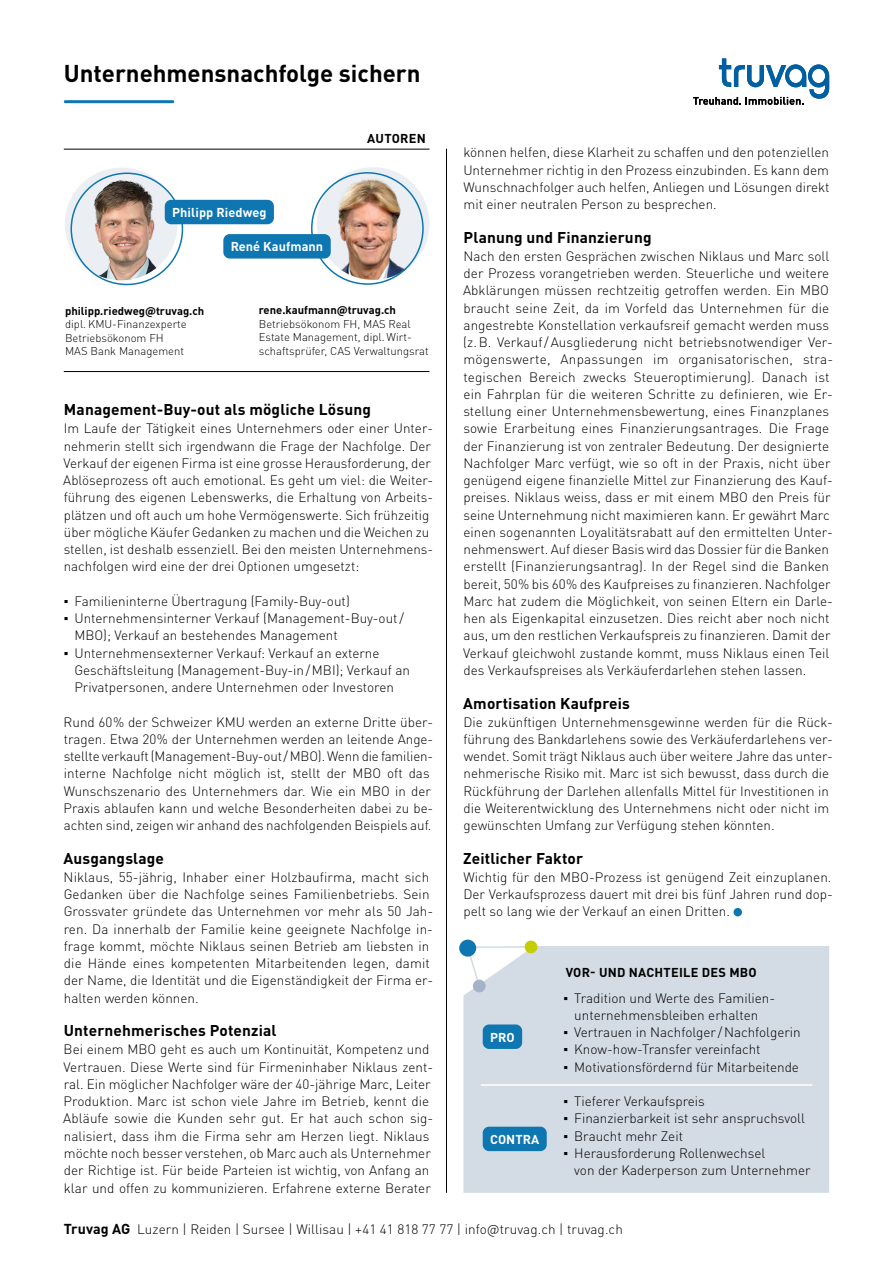
<style>
.page{position:relative;width:893px;height:1263px;background:#fff}
.page>*{position:absolute;margin:0;border:0;box-sizing:border-box;transform-origin:0 0}
.t1{font:700 24px "DIN Pro";color:#000}
.t2{font:700 15.45px "DIN Pro";letter-spacing:.01em;color:#000}
.t3{font:300 13.5px/17.2px "DIN Pro";color:#000}
.t4{font:700 12.75px "DIN Pro";letter-spacing:.005em;color:#fff}
.t5{font:700 12.75px "DIN Pro";letter-spacing:.02em;color:#000}
.t6{font:300 11.25px/13.5px "DIN Pro";color:#000}
.t7{font:700 11.25px "DIN Pro";color:#000}
.s1{font-family:"Arial";font-weight:400}
.s2{font-weight:700;font-size:14.25px}
</style>
<div class="page">
<div style="left:463px;top:946px;width:366px;height:247px;background:#d3dbe5"></div>
<svg style="left:466px;top:945px;width:71px;height:43px"></svg>
<div style="left:525px;top:940px;width:12px;height:13px;background:#c5cc00;border-radius:50%"></div>
<div style="left:473px;top:979px;width:13px;height:13px;background:#a4b3c6;border-radius:50%"></div>
<div style="left:459px;top:940px;width:17px;height:17px;background:#0e76b0;border-radius:50%"></div>
<hr style="left:446px;top:149px;width:1px;height:1044px;background:#000">
<hr style="left:65px;top:100px;width:108px;height:3px;background:#0e76b0">
<img style="left:317px;top:167px;width:112px;height:113px;border-radius:56px">
<div style="left:311px;top:172px;width:113px;height:113px;border:2px solid #0e76b0;border-radius:50%"></div>
<div style="left:223px;top:234px;width:108px;height:25px;background:#0e76b0;border-radius:6px"></div>
<hr style="left:64px;top:149px;width:365px;height:1px;background:#000">
<hr style="left:64px;top:371px;width:365px;height:1px;background:#000">
<hr style="left:481px;top:1084px;width:331px;height:2px;background:#fff">
<div style="left:483px;top:1024px;width:39px;height:25px;background:#0e76b0;border-radius:6px"></div>
<div style="left:483px;top:1127px;width:64px;height:24px;background:#0e76b0;border-radius:6px"></div>
<div style="left:733px;top:908px;width:9px;height:8px;background:#0e76b0;border-radius:50%"></div>
<img style="left:65px;top:170px;width:113px;height:110px">
<div style="left:71px;top:173px;width:112px;height:112px;border:2px solid #0e76b0;border-radius:50%"></div>
<div style="left:165px;top:200px;width:109px;height:24px;background:#0e76b0;border-radius:6px"></div>
<svg style="left:693px;top:58px;width:136px;height:47px"></svg>
<h1 class="t1" style="left:64px;top:53px;width:358px">Unternehmensnachfolge sichern</h1>
<p class="t4" style="left:172px;top:202px;width:96px">Philipp Riedweg</p>
<p class="t4" style="left:231px;top:236px;width:94px">René Kaufmann</p>
<p class="t5" style="left:367px;top:128px;width:60px">AUTOREN</p>
<p class="t7" style="left:65px;top:301px;width:141px">philipp.riedweg@truvag.ch</p>
<p class="t6" style="left:65px;top:316px;width:123px">dipl. KMU-Finanzexperte<br>Betriebsökonom FH<br>MAS Bank Management</p>
<p class="t7" style="left:259px;top:301px;width:139px">rene.kaufmann@truvag.ch</p>
<p class="t6" style="left:259px;top:316px;width:171px">Betriebsökonom FH, MAS Real<br>Estate Management, dipl. Wirt&shy;schaftsprüfer, CAS Verwaltungsrat</p>
<p class="t2" style="left:64px;top:397px;width:308px">Management-Buy-out als mögliche Lösung</p>
<p class="t3" style="left:63px;top:419px;width:371px">Im Laufe der Tätigkeit eines Unternehmers oder einer Unter&shy;nehmerin stellt sich irgendwann die Frage der Nachfolge. Der Verkauf der eigenen Firma ist eine grosse Herausforderung, der Ablöseprozess oft auch emotional. Es geht um viel: die Weiter&shy;führung des eigenen Lebenswerks, die Erhaltung von Arbeits&shy;plätzen und oft auch um hohe Vermögenswerte. Sich frühzeitig über mögliche Käufer Gedanken zu machen und die Weichen zu stellen, ist deshalb essenziell. Bei den meisten Unternehmens&shy;nachfolgen wird eine der drei Optionen umgesetzt:</p>
<p class="t3" style="left:64px;top:591px;width:288px"><span class="s1">▪</span> Familieninterne Übertragung (Family-Buy-out)</p>
<p class="t3" style="left:74px;top:608px;width:331px;text-indent:-11px"><span class="s1">▪</span> Unternehmensinterner Verkauf (Management-Buy-out/<br>MBO); Verkauf an bestehendes Management</p>
<p class="t3" style="left:74px;top:643px;width:337px;text-indent:-11px"><span class="s1">▪</span> Unternehmensexterner Verkauf: Verkauf an externe<br>Geschäftsleitung (Management-Buy-in/MBI); Verkauf an<br>Privatpersonen, andere Unternehmen oder Investoren</p>
<p class="t3" style="left:64px;top:712px;width:371px">Rund 60% der Schweizer KMU werden an externe Dritte über&shy;tragen. Etwa 20% der Unternehmen werden an leitende Ange&shy;stellte verkauft (Management-Buy-out/MBO). Wenn die familien&shy;interne Nachfolge nicht möglich ist, stellt der MBO oft das Wunschszenario des Unternehmers dar. Wie ein MBO in der Praxis ablaufen kann und welche Besonderheiten dabei zu be&shy;achten sind, zeigen wir anhand des nachfolgenden Beispiels auf.</p>
<p class="t2" style="left:64px;top:845px;width:102px">Ausgangslage</p>
<p class="t3" style="left:64px;top:867px;width:371px">Niklaus, 55-jährig, Inhaber einer Holzbaufirma, macht sich Gedanken über die Nachfolge seines Familienbetriebs. Sein Grossvater gründete das Unternehmen vor mehr als 50 Jah&shy;ren. Da innerhalb der Familie keine geeignete Nachfolge in&shy;frage kommt, möchte Niklaus seinen Betrieb am liebsten in die Hände eines kompetenten Mitarbeitenden legen, damit der Name, die Identität und die Eigenständigkeit der Firma er&shy;halten werden können.</p>
<p class="t2" style="left:64px;top:1018px;width:214px">Unternehmerisches Potenzial</p>
<p class="t3" style="left:63px;top:1040px;width:372px">Bei einem MBO geht es auch um Kontinuität, Kompetenz und Vertrauen. Diese Werte sind für Firmeninhaber Niklaus zent&shy;ral. Ein möglicher Nachfolger wäre der 40-jährige Marc, Leiter Produktion. Marc ist schon viele Jahre im Betrieb, kennt die Abläufe sowie die Kunden sehr gut. Er hat auch schon sig&shy;nalisiert, dass ihm die Firma sehr am Herzen liegt. Niklaus möchte noch besser verstehen, ob Marc auch als Unternehmer der Richtige ist. Für beide Parteien ist wichtig, von Anfang an klar und offen zu kommunizieren. Erfahrene externe Berater</p>
<p class="t3" style="left:463px;top:143px;width:368px;text-align:justify">können helfen, diese Klarheit zu schaffen und den potenziellen Unternehmer richtig in den Prozess einzubinden. Es kann dem Wunschnachfolger auch helfen, Anliegen und Lösungen direkt mit einer neutralen Person zu besprechen.</p>
<p class="t2" style="left:464px;top:224px;width:189px">Planung und Finanzierung</p>
<p class="t3" style="left:463px;top:246px;width:372px">Nach den ersten Gesprächen zwischen Niklaus und Marc soll der Prozess vorangetrieben werden. Steuerliche und weitere Abklärungen müssen rechtzeitig getroffen werden. Ein MBO braucht seine Zeit, da im Vorfeld das Unternehmen für die angestrebte Konstellation verkaufsreif gemacht werden muss (z.B. Verkauf/Ausgliederung nicht betriebsnotwendiger Ver&shy;mögenswerte, Anpassungen im organisatorischen, stra&shy;tegischen Bereich zwecks Steueroptimierung). Danach ist ein Fahrplan für die weiteren Schritte zu definieren, wie Er&shy;stellung einer Unternehmensbewertung, eines Finanzplanes sowie Erarbeitung eines Finanzierungsantrages. Die Frage der Finanzierung ist von zentraler Bedeutung. Der designierte Nachfolger Marc verfügt, wie so oft in der Praxis, nicht über genügend eigene finanzielle Mittel zur Finanzierung des Kauf&shy;preises. Niklaus weiss, dass er mit einem MBO den Preis für seine Unternehmung nicht maximieren kann. Er gewährt Marc einen sogenannten Loyalitätsrabatt auf den ermittelten Unter&shy;nehmenswert. Auf dieser Basis wird das Dossier für die Banken erstellt (Finanzierungsantrag). In der Regel sind die Banken bereit, 50% bis 60% des Kaufpreises zu finanzieren. Nachfolger Marc hat zudem die Möglichkeit, von seinen Eltern ein Darle&shy;hen als Eigenkapital einzusetzen. Dies reicht aber noch nicht aus, um den restlichen Verkaufspreis zu finanzieren. Damit der Verkauf gleichwohl zustande kommt, muss Niklaus einen Teil des Verkaufspreises als Verkäuferdarlehen stehen lassen.</p>
<p class="t2" style="left:463px;top:690px;width:168px">Amortisation Kaufpreis</p>
<p class="t3" style="left:463px;top:712px;width:371px">Die zukünftigen Unternehmensgewinne werden für die Rück&shy;führung des Bankdarlehens sowie des Verkäuferdarlehens ver&shy;wendet. Somit trägt Niklaus auch über weitere Jahre das unter&shy;nehmerische Risiko mit. Marc ist sich bewusst, dass durch die Rückführung der Darlehen allenfalls Mittel für Investitionen in die Weiterentwicklung des Unternehmens nicht oder nicht im gewünschten Umfang zur Verfügung stehen könnten.</p>
<p class="t2" style="left:463px;top:845px;width:122px">Zeitlicher Faktor</p>
<p class="t3" style="left:463px;top:867px;width:371px;text-align:justify">Wichtig für den MBO-Prozess ist genügend Zeit einzuplanen.<br>Der Verkaufsprozess dauert mit drei bis fünf Jahren rund dop&shy;pelt so lang wie der Verkauf an einen Dritten.</p>
<p class="t4" style="left:490px;top:1026px;width:26px">PRO</p>
<p class="t4" style="left:490px;top:1128px;width:51px">CONTRA</p>
<p class="t5" style="left:566px;top:962px;width:193px">VOR- UND NACHTEILE DES MBO</p>
<p class="t3" style="left:564px;top:988px;width:213px;text-align:center"><span class="s1">▪</span> Tradition und Werte des Familien&shy;unternehmensbleiben erhalten</p>
<p class="t3" style="left:564px;top:1022px;width:239px"><span class="s1">▪</span> Vertrauen in Nachfolger /Nachfolgerin</p>
<p class="t3" style="left:564px;top:1040px;width:199px"><span class="s1">▪</span> Know-how-Transfer vereinfacht</p>
<p class="t3" style="left:564px;top:1057px;width:237px"><span class="s1">▪</span> Motivationsfördernd für Mitarbeitende</p>
<p class="t3" style="left:564px;top:1091px;width:143px"><span class="s1">▪</span> Tieferer Verkaufspreis</p>
<p class="t3" style="left:564px;top:1109px;width:243px"><span class="s1">▪</span> Finanzierbarkeit ist sehr anspruchsvoll</p>
<p class="t3" style="left:564px;top:1126px;width:121px"><span class="s1">▪</span> Braucht mehr Zeit</p>
<p class="t3" style="left:574px;top:1143px;width:238px;text-indent:-11px"><span class="s1">▪</span> Herausforderung Rollenwechsel<br>von der Kaderperson zum Unternehmer</p>
<p class="t3" style="left:64px;top:1219px;width:561px"><span class="s2">Truvag AG</span> Luzern | Reiden | Sursee | Willisau | +41 41 818 77 77 | info@truvag.ch | truvag.ch</p>
</div>
